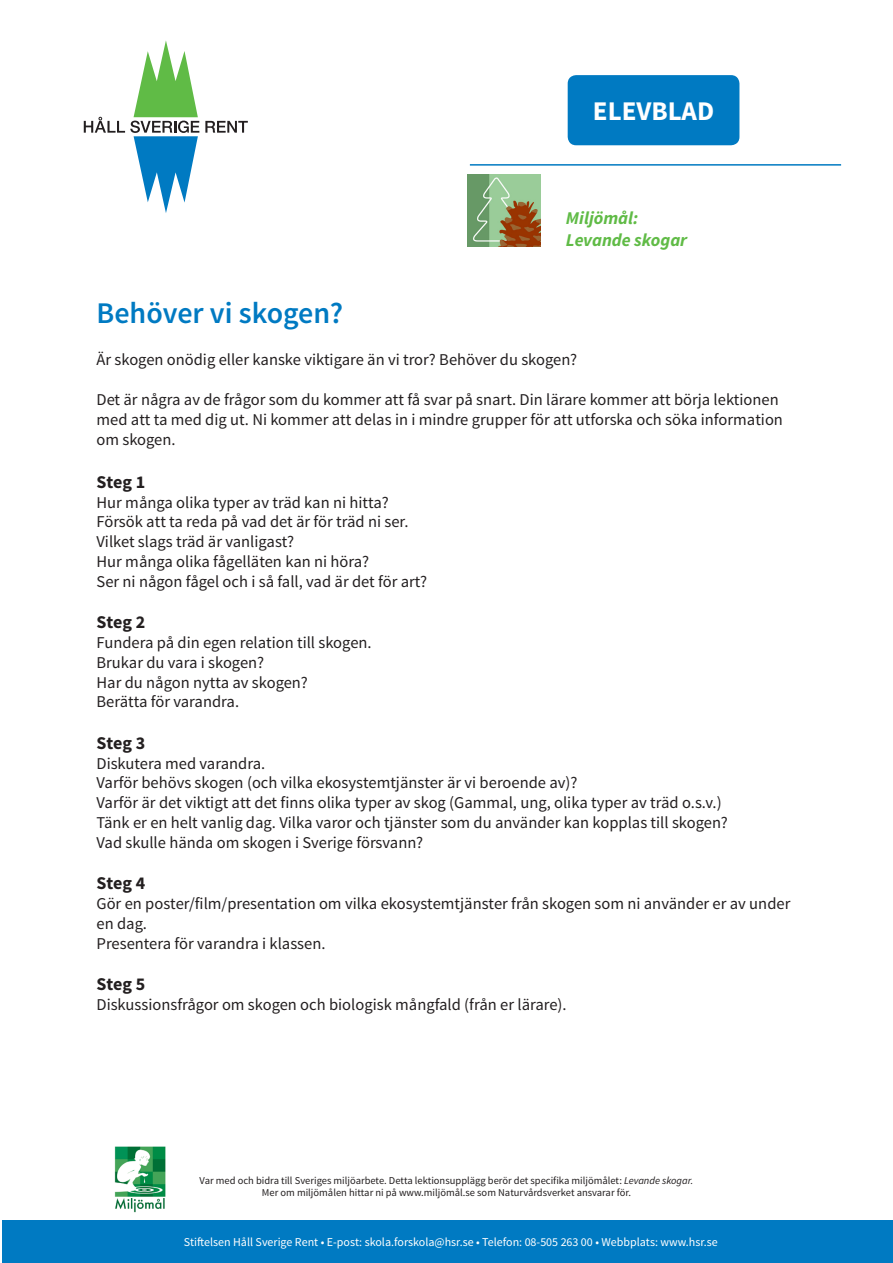
<style>
.page{position:relative;width:893px;height:1263px;background:#fff}
.page>*{position:absolute;margin:0;border:0;box-sizing:border-box;transform-origin:0 0}
.t1{font:600 30px "Source Sans Pro";color:#007ac2}
.t2{font:700 27px "Source Sans Pro";color:#fff}
.t3{font:700 18px "Source Sans Pro";letter-spacing:-.01em;color:#231f20}
.t4{font:italic 700 18px/21.6px "Source Sans Pro";color:#60bb46}
.t5{font:16.5px/19.8px "Source Sans Pro";color:#231f20}
.t6{font:12px "Source Sans Pro";color:#fff}
.t7{font:10.5px/12.6px "Source Sans Pro";color:#231f20;text-align:center}
.s1{font-style:italic}
</style>
<div class="page">
<svg style="left:205px;top:121px;width:43px;height:12px"></svg>
<svg style="left:84px;top:40px;width:115px;height:173px"></svg>
<hr style="left:470px;top:164px;width:371px;height:2px;background:#007ac2">
<div style="left:568px;top:75px;width:171px;height:70px;background:#007ac2;border-radius:9px"></div>
<div style="left:2px;top:1220px;width:891px;height:43px;background:#007ac2"></div>
<img style="left:114px;top:1146px;width:52px;height:66px">
<img style="left:468px;top:174px;width:72px;height:73px">
<h2 class="t2" style="left:593px;top:94px;width:123px">ELEVBLAD</h2>
<p class="t1" style="left:97px;top:294px;width:248px">Behöver vi skogen?</p>
<p class="t4" style="left:566px;top:207px;width:123px">Miljömål:<br>Levande skogar</p>
<p class="t5" style="left:97px;top:350px;width:482px">Är skogen onödig eller kanske viktigare än vi tror? Behöver du skogen?</p>
<p class="t5" style="left:97px;top:390px;width:688px">Det är några av de frågor som du kommer att få svar på snart. Din lärare kommer att börja lektionen med att ta med dig ut. Ni kommer att delas in i mindre grupper för att utforska och söka information om skogen.</p>
<p class="t3" style="left:97px;top:470px;width:50px">Steg 1</p>
<p class="t5" style="left:97px;top:492px;width:294px">Hur många olika typer av träd kan ni hitta?</p>
<p class="t5" style="left:97px;top:512px;width:313px">Försök att ta reda på vad det är för träd ni ser.</p>
<p class="t5" style="left:97px;top:532px;width:199px">Vilket slags träd är vanligast?</p>
<p class="t5" style="left:97px;top:552px;width:274px">Hur många olika fågelläten kan ni höra?</p>
<p class="t5" style="left:97px;top:572px;width:332px">Ser ni någon fågel och i så fall, vad är det för art?</p>
<p class="t3" style="left:97px;top:611px;width:50px">Steg 2</p>
<p class="t5" style="left:97px;top:633px;width:277px">Fundera på din egen relation till skogen.</p>
<p class="t5" style="left:97px;top:653px;width:169px">Brukar du vara i skogen?</p>
<p class="t5" style="left:97px;top:672px;width:213px">Har du någon nytta av skogen?</p>
<p class="t5" style="left:97px;top:692px;width:144px">Berätta för varandra.</p>
<p class="t3" style="left:97px;top:731px;width:50px">Steg 3</p>
<p class="t5" style="left:97px;top:753px;width:170px">Diskutera med varandra.</p>
<p class="t5" style="left:97px;top:773px;width:482px">Varför behövs skogen (och vilka ekosystemtjänster är vi beroende av)?</p>
<p class="t5" style="left:97px;top:793px;width:627px">Varför är det viktigt att det finns olika typer av skog (Gammal, ung, olika typer av träd o.s.v.)</p>
<p class="t5" style="left:97px;top:813px;width:633px">Tänk er en helt vanlig dag. Vilka varor och tjänster som du använder kan kopplas till skogen?</p>
<p class="t5" style="left:97px;top:833px;width:328px">Vad skulle hända om skogen i Sverige försvann?</p>
<p class="t3" style="left:97px;top:872px;width:50px">Steg 4</p>
<p class="t5" style="left:97px;top:894px;width:695px">Gör en poster/film/presentation om vilka ekosystemtjänster från skogen som ni använder er av under en dag.</p>
<p class="t5" style="left:97px;top:933px;width:230px">Presentera för varandra i klassen.</p>
<p class="t3" style="left:97px;top:972px;width:50px">Steg 5</p>
<p class="t5" style="left:97px;top:995px;width:472px">Diskussionsfrågor om skogen och biologisk mångfald (från er lärare).</p>
<p class="t7" style="left:200px;top:1174px;width:495px">Var med och bidra till Sveriges miljöarbete. Detta lektionsupplägg berör det specifika miljömålet: <span class="s1">Levande skogar.<br></span>Mer om miljömålen hittar ni på www.miljömål.se som Naturvårdsverket ansvarar för.</p>
<p class="t6" style="left:184px;top:1234px;width:536px">Stiftelsen Håll Sverige Rent • E-post: skola.forskola@hsr.se • Telefon: 08-505 263 00 • Webbplats: www.hsr.se</p>
</div>
